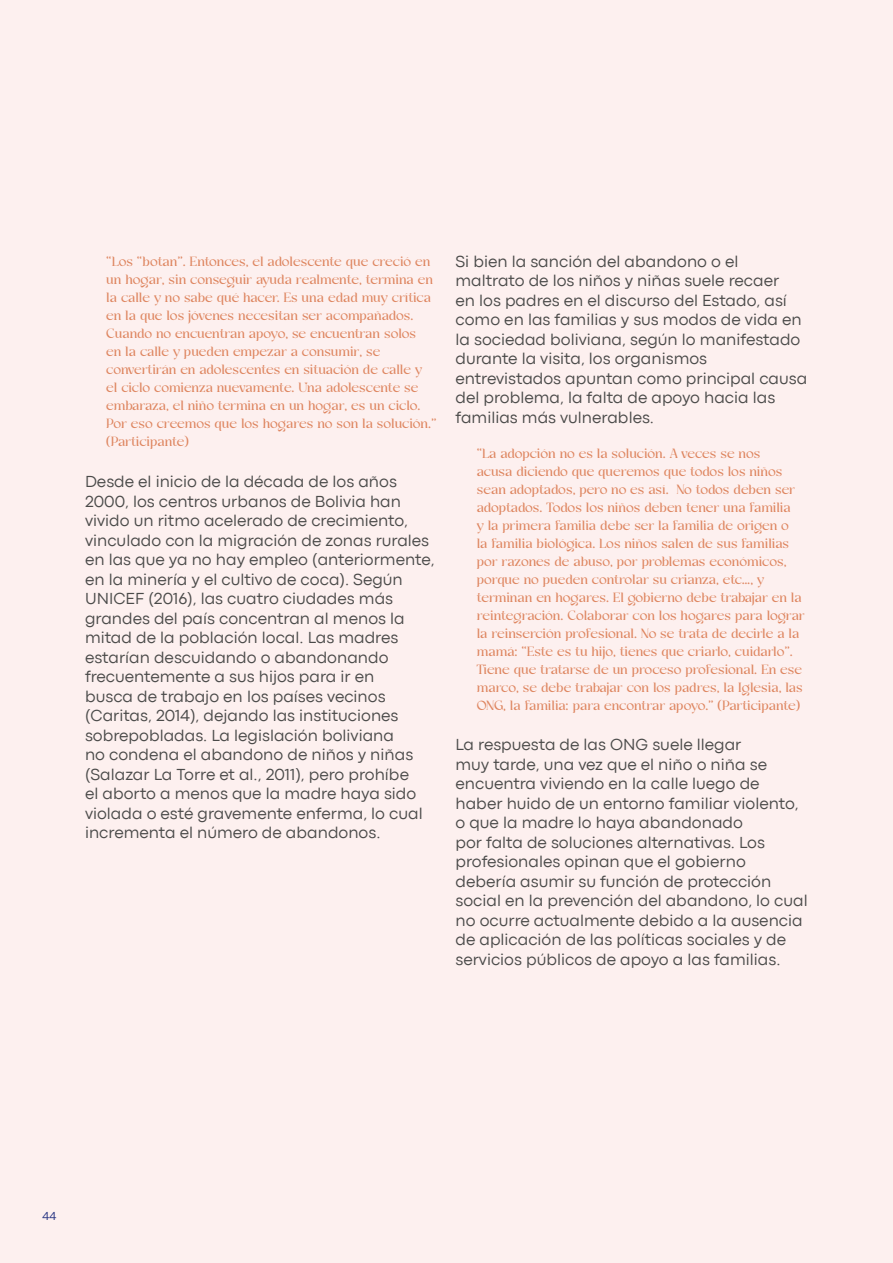
<style>
.page{position:relative;width:893px;height:1263px;background:#fdf0ef}
.page>*{position:absolute;margin:0;border:0;box-sizing:border-box;transform-origin:0 0}
.t1{font:16.5px/19.5px "Codec Pro News";color:#4a4a49}
.t2{font:15px/18px "Casta";color:#de855f}
.t3{font:12px "Codec Pro News";color:#283583}
</style>
<div class="page">
<p class="t2" style="left:106px;top:253px;width:332px">“Los “botan”. Entonces, el adolescente que creció en un hogar, sin conseguir ayuda realmente, termina en la calle y no sabe qué hacer. Es una edad muy crítica en la que los jóvenes necesitan ser acompañados.<br>Cuando no encuentran apoyo, se encuentran solos<br>en la calle y pueden empezar a consumir, se convertirán en adolescentes en situación de calle y el ciclo comienza nuevamente. Una adolescente se embaraza, el niño termina en un hogar, es un ciclo.<br>Por eso creemos que los hogares no son la solución.” (Participante)</p>
<p class="t1" style="left:85px;top:472px;width:351px">Desde el inicio de la década de los años 2000, los centros urbanos de Bolivia han vivido un ritmo acelerado de crecimiento, vinculado con la migración de zonas rurales en las que ya no hay empleo (anteriormente, en la minería y el cultivo de coca). Según UNICEF (2016), las cuatro ciudades más grandes del país concentran al menos la mitad de la población local. Las madres estarían descuidando o abandonando frecuentemente a sus hijos para ir en<br>busca de trabajo en los países vecinos (Caritas, 2014), dejando las instituciones sobrepobladas. La legislación boliviana<br>no condena el abandono de niños y niñas (Salazar La Torre et al., 2011), pero prohíbe<br>el aborto a menos que la madre haya sido violada o esté gravemente enferma, lo cual incrementa el número de abandonos.</p>
<p class="t1" style="left:455px;top:251px;width:353px">Si bien la sanción del abandono o el maltrato de los niños y niñas suele recaer<br>en los padres en el discurso del Estado, así como en las familias y sus modos de vida en la sociedad boliviana, según lo manifestado durante la visita, los organismos entrevistados apuntan como principal causa del problema, la falta de apoyo hacia las familias más vulnerables.</p>
<p class="t2" style="left:477px;top:444px;width:330px">“La adopción no es la solución. A veces se nos<br>acusa diciendo que queremos que todos los niños sean adoptados, pero no es así. No todos deben ser adoptados. Todos los niños deben tener una familia<br>y la primera familia debe ser la familia de origen o<br>la familia biológica. Los niños salen de sus familias por razones de abuso, por problemas económicos, porque no pueden controlar su crianza, etc…, y terminan en hogares. El gobierno debe trabajar en la reintegración. Colaborar con los hogares para lograr la reinserción profesional. No se trata de decirle a la mamá: “Este es tu hijo, tienes que criarlo, cuidarlo”.<br>Tiene que tratarse de un proceso profesional. En ese marco, se debe trabajar con los padres, la Iglesia, las ONG, la familia: para encontrar apoyo.” (Participante)</p>
<p class="t1" style="left:455px;top:735px;width:354px">La respuesta de las ONG suele llegar<br>muy tarde, una vez que el niño o niña se encuentra viviendo en la calle luego de haber huido de un entorno familiar violento, o que la madre lo haya abandonado<br>por falta de soluciones alternativas. Los profesionales opinan que el gobierno debería asumir su función de protección social en la prevención del abandono, lo cual no ocurre actualmente debido a la ausencia de aplicación de las políticas sociales y de servicios públicos de apoyo a las familias.</p>
<p class="t3" style="left:43px;top:1209px;width:15px">44</p>
</div>
